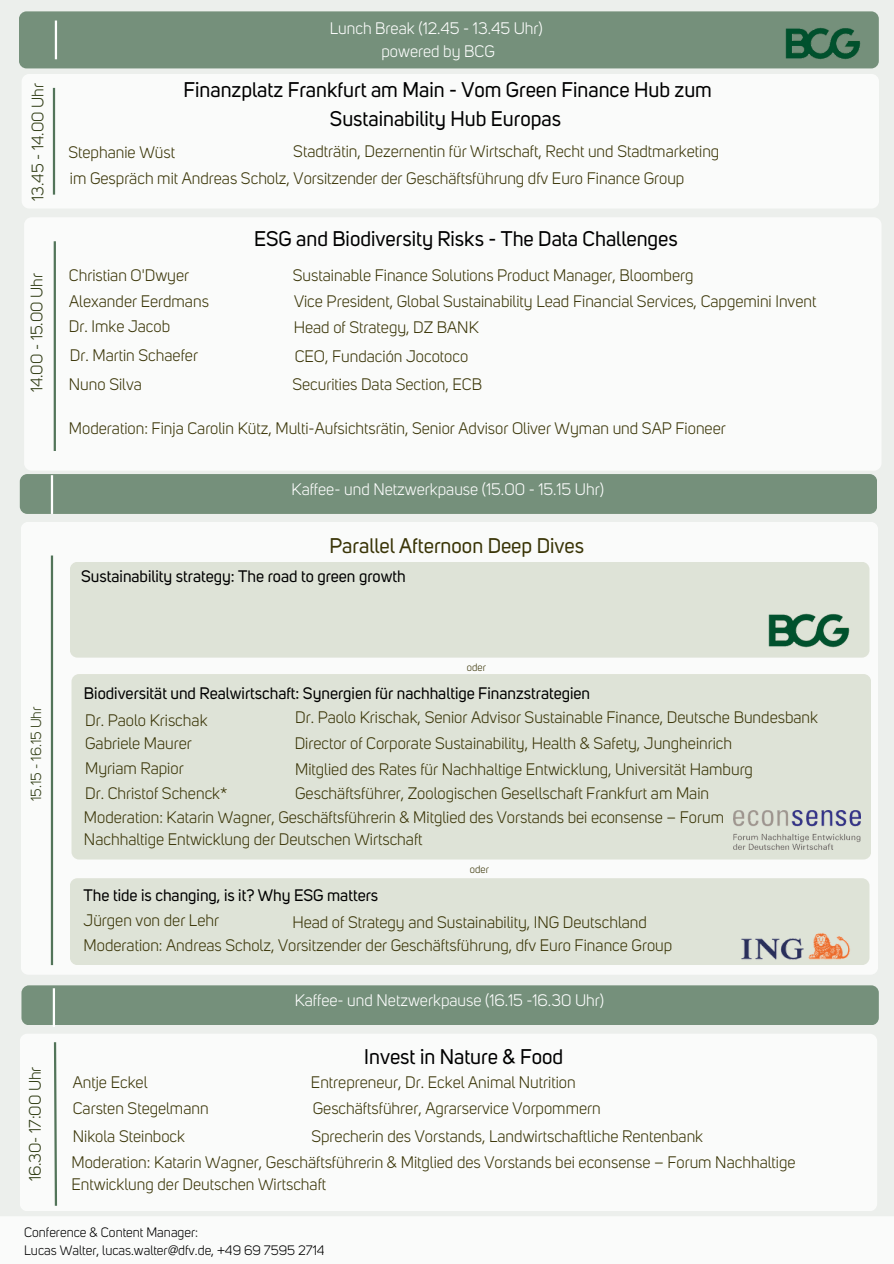
<style>
.page{position:relative;width:894px;height:1264px;background:#fff}
.page>*{position:absolute;margin:0;border:0;box-sizing:border-box;transform-origin:0 0}
.t1{font:21px/29.2px "Uni Sans";color:#000;text-align:center}
.t2{font:21px "Uni Sans";color:#3a3507}
.t3{font:16.5px/22.5px "Uni Sans";color:#3a3507}
.t4{font:16.5px "Uni Sans";color:#000}
.t5{font:16.5px/22.5px "Uni Sans";color:#fff;text-align:center}
.t6{font:16.5px "Uni Sans";color:#303c14}
.t7{font:14.4px "Uni Sans";color:#303c14}
.t8{font:13.5px/18px "Uni Sans";color:#000}
.t9{font:10.5px "Uni Sans";color:#3a3507}
</style>
<div class="page">
<div style="left:0;top:0;width:893px;height:1263px;background:#ecefec"></div>
<div style="left:0;top:1216px;width:893px;height:47px;background:#fff"></div>
<div style="left:19px;top:11px;width:859px;height:57px;background:#75907b;border-radius:8px"></div>
<hr style="left:55px;top:21px;width:2px;height:38px;background:#fff">
<div style="left:20px;top:474px;width:856px;height:40px;background:#75907b;border-radius:8px"></div>
<hr style="left:51px;top:475px;width:2px;height:39px;background:#fff">
<div style="left:21px;top:522px;width:856px;height:452px;background:#fff;border-radius:8px"></div>
<hr style="left:51px;top:555px;width:2px;height:410px;background:#527459">
<div style="left:70px;top:878px;width:799px;height:87px;background:#dee3d7;border-radius:8px"></div>
<div style="left:71px;top:674px;width:799px;height:185px;background:#dee3d7;border-radius:8px"></div>
<div style="left:70px;top:562px;width:799px;height:95px;background:#dee3d7;border-radius:8px"></div>
<div style="left:21px;top:985px;width:857px;height:40px;background:#75907b;border-radius:8px"></div>
<hr style="left:53px;top:988px;width:2px;height:39px;background:#fff">
<img style="left:768px;top:613px;width:81px;height:34px">
<img style="left:785px;top:28px;width:75px;height:31px">
<img style="left:741px;top:933px;width:128px;height:32px">
<img style="left:733px;top:810px;width:127px;height:40px">
<div style="left:20px;top:1033px;width:856px;height:178px;background:#fff;border-radius:8px"></div>
<svg style="left:53px;top:1042px;width:5px;height:164px"></svg>
<div style="left:24px;top:217px;width:857px;height:253px;background:#fff;border-radius:8px"></div>
<hr style="left:54px;top:241px;width:2px;height:210px;background:#527459">
<div style="left:22px;top:74px;width:856px;height:134px;background:#fff;border-radius:8px"></div>
<hr style="left:53px;top:88px;width:2px;height:107px;background:#527459">
<p class="t5" style="left:330px;top:19px;width:214px">Lunch Break (12.45 - 13.45 Uhr) powered by BCG</p>
<h2 class="t6" style="left:31px;top:201px;width:119px;rotate:-90deg">13.45 - 14.00 Uhr</h2>
<h2 class="t1" style="left:183px;top:77px;width:530px">Finanzplatz Frankfurt am Main - Vom Green Finance Hub zum<br>Sustainability Hub Europas</h2>
<h2 class="t3" style="left:68px;top:142px;width:108px">Stephanie Wüst</h2>
<h2 class="t3" style="left:293px;top:141px;width:427px">Stadträtin, Dezernentin für Wirtschaft, Recht und Stadtmarketing</h2>
<h3 class="t3" style="left:70px;top:168px;width:616px">im Gespräch mit Andreas Scholz, Vorsitzender der Geschäftsführung dfv Euro Finance Group</h3>
<h2 class="t1" style="left:254px;top:226px;width:425px">ESG and Biodiversity Risks - The Data Challenges</h2>
<h2 class="t6" style="left:30px;top:392px;width:121px;rotate:-90deg">14.00 - 15.00 Uhr</h2>
<h2 class="t3" style="left:293px;top:265px;width:402px">Sustainable Finance Solutions Product Manager, Bloomberg</h2>
<h1 class="t3" style="left:69px;top:265px;width:122px">Christian O'Dwyer</h1>
<p class="t3" style="left:294px;top:291px;width:523px">Vice President, Global Sustainability Lead Financial Services, Capgemini Invent</p>
<h2 class="t3" style="left:69px;top:292px;width:141px">Alexander Eerdmans</h2>
<h2 class="t3" style="left:69px;top:317px;width:103px">Dr. Imke Jacob</h2>
<h2 class="t3" style="left:294px;top:318px;width:186px">Head of Strategy, DZ BANK</h2>
<h2 class="t3" style="left:70px;top:345px;width:130px">Dr. Martin Schaefer</h2>
<h2 class="t3" style="left:294px;top:346px;width:175px">CEO, Fundación Jocotoco</h2>
<h1 class="t3" style="left:69px;top:374px;width:74px">Nuno Silva</h1>
<h2 class="t3" style="left:292px;top:374px;width:191px">Securities Data Section, ECB</h2>
<h2 class="t3" style="left:69px;top:418px;width:658px">Moderation: Finja Carolin Kütz, Multi-Aufsichtsrätin, Senior Advisor Oliver Wyman und SAP Fioneer</h2>
<h2 class="t5" style="left:291px;top:479px;width:314px">Kaffee- und Netzwerkpause (15.00 - 15.15 Uhr)</h2>
<h2 class="t2" style="left:329px;top:537px;width:256px">Parallel Afternoon Deep Dives</h2>
<h2 class="t4" style="left:81px;top:570px;width:326px">Sustainability strategy: The road to green growth</h2>
<h2 class="t9" style="left:467px;top:662px;width:20px">oder</h2>
<h2 class="t7" style="left:30px;top:801px;width:96px;rotate:-90deg">15.15 - 16.15 Uhr</h2>
<h2 class="t6" style="left:28px;top:1181px;width:116px;rotate:-90deg">16.30- 17:00 Uhr</h2>
<h2 class="t4" style="left:84px;top:687px;width:507px">Biodiversität und Realwirtschaft: Synergien für nachhaltige Finanzstrategien</h2>
<p class="t3" style="left:85px;top:710px;width:124px">Dr. Paolo Krischak</p>
<p class="t3" style="left:295px;top:707px;width:524px">Dr. Paolo Krischak, Senior Advisor Sustainable Finance, Deutsche Bundesbank</p>
<h2 class="t3" style="left:85px;top:733px;width:108px">Gabriele Maurer</h2>
<h2 class="t3" style="left:294px;top:733px;width:439px">Director of Corporate Sustainability, Health &amp; Safety, Jungheinrich</h2>
<h2 class="t3" style="left:85px;top:758px;width:100px">Myriam Rapior</h2>
<h3 class="t3" style="left:295px;top:759px;width:459px">Mitglied des Rates für Nachhaltige Entwicklung, Universität Hamburg</h3>
<h2 class="t3" style="left:85px;top:783px;width:144px">Dr. Christof Schenck*</h2>
<h2 class="t3" style="left:295px;top:783px;width:415px">Geschäftsführer, Zoologischen Gesellschaft Frankfurt am Main</h2>
<h1 class="t3" style="left:84px;top:807px;width:641px">Moderation: Katarin Wagner, Geschäftsführerin &amp; Mitglied des Vorstands bei econsense – Forum<br>Nachhaltige Entwicklung der Deutschen Wirtschaft</h1>
<h2 class="t9" style="left:470px;top:864px;width:20px">oder</h2>
<h2 class="t4" style="left:84px;top:888px;width:296px">The tide is changing, is it? Why ESG matters</h2>
<h2 class="t3" style="left:84px;top:910px;width:137px">Jürgen von der Lehr</h2>
<h2 class="t3" style="left:292px;top:912px;width:356px">Head of Strategy and Sustainability, ING Deutschland</h2>
<h2 class="t3" style="left:84px;top:935px;width:590px">Moderation: Andreas Scholz, Vorsitzender der Geschäftsführung, dfv Euro Finance Group</h2>
<h2 class="t5" style="left:294px;top:990px;width:311px">Kaffee- und Netzwerkpause (16.15 -16.30 Uhr)</h2>
<h2 class="t1" style="left:364px;top:1043px;width:200px">Invest in Nature &amp; Food</h2>
<h2 class="t3" style="left:73px;top:1072px;width:76px">Antje Eckel</h2>
<h2 class="t3" style="left:311px;top:1072px;width:266px">Entrepreneur, Dr. Eckel Animal Nutrition</h2>
<h2 class="t3" style="left:73px;top:1098px;width:137px">Carsten Stegelmann</h2>
<p class="t3" style="left:313px;top:1098px;width:289px">Geschäftsführer, Agrarservice Vorpommern</p>
<p class="t3" style="left:71px;top:1152px;width:725px">Moderation: Katarin Wagner, Geschäftsführerin &amp; Mitglied des Vorstands bei econsense – Forum Nachhaltige<br>Entwicklung der Deutschen Wirtschaft</p>
<h2 class="t3" style="left:73px;top:1126px;width:114px">Nikola Steinbock</h2>
<h2 class="t3" style="left:311px;top:1126px;width:393px">Sprecherin des Vorstands, Landwirtschaftliche Rentenbank</h2>
<h2 class="t8" style="left:24px;top:1224px;width:302px">Conference &amp; Content Manager:<br>Lucas Walter, lucas.walter@dfv.de, +49 69 7595 2714</h2>
</div>
